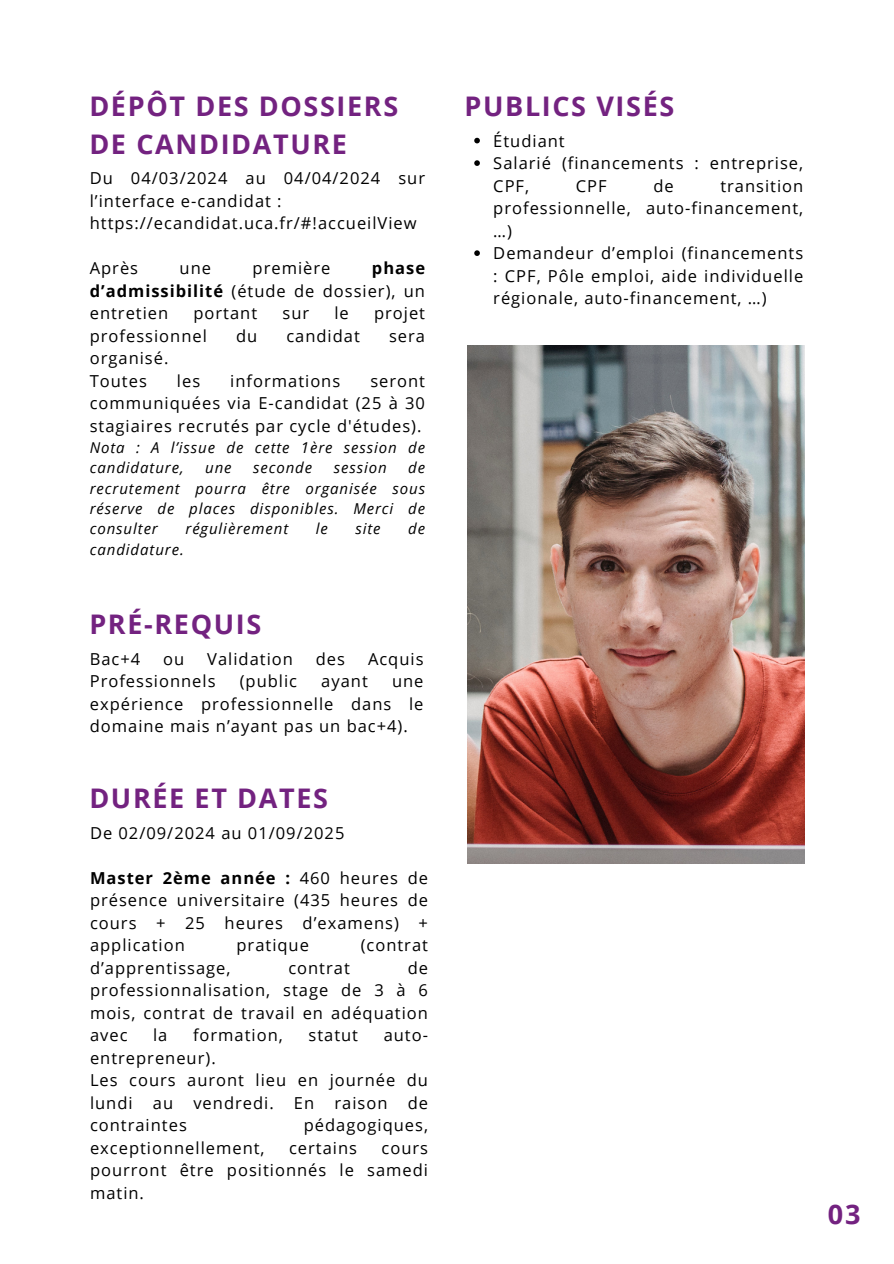
<style>
.page{position:relative;width:894px;height:1264px;background:#fff}
.page>*{position:absolute;margin:0;border:0;box-sizing:border-box;transform-origin:0 0}
.t1{font:700 27px/37.2px "Open Sans";letter-spacing:.06em;color:#732280}
.t2{font:16.5px/22.5px "Open Sans";letter-spacing:.06em;color:#000;text-align:justify}
.t3{font:italic 15px/20.2px "Open Sans";letter-spacing:.06em;color:#000}
.s1{font-weight:700}
</style>
<div class="page">
<svg style="left:474px;top:138px;width:5px;height:5px"></svg>
<svg style="left:474px;top:160px;width:5px;height:6px"></svg>
<svg style="left:474px;top:250px;width:5px;height:6px"></svg>
<img style="left:467px;top:345px;width:337px;height:519px">
<h1 class="t1" style="left:89px;top:87px;width:310px">DÉPÔT DES DOSSIERS<br>DE CANDIDATURE</h1>
<h1 class="t1" style="left:464px;top:87px;width:211px">PUBLICS VISÉS</h1>
<p class="t2" style="left:493px;top:129px;width:311px;text-align:left">Étudiant<br>Salarié (financements : entreprise,<br>CPF,</p>
<p class="t2" style="left:90px;top:166px;width:337px;text-align:left">Du 04/03/2024 au 04/04/2024 sur l’interface e-candidat : https://ecandidat.uca.fr/#!accueilView</p>
<p class="t2" style="left:90px;top:256px;width:50px">Après</p>
<p class="t2" style="left:179px;top:256px;width:33px">une</p>
<p class="t2" style="left:252px;top:256px;width:79px">première</p>
<p class="t2" style="left:575px;top:174px;width:32px">CPF</p>
<p class="t2" style="left:653px;top:174px;width:22px">de</p>
<p class="t2" style="left:493px;top:174px;width:311px;text-align:left;text-indent:227px">transition professionnelle, auto-financement, …)<br>Demandeur d’emploi (financements : CPF, Pôle emploi, aide individuelle régionale, auto-financement, …)</p>
<p class="t2" style="left:90px;top:256px;width:337px;text-indent:282px"><span class="s1">phase d’admissibilité</span> (étude de dossier), un entretien</p>
<p class="t2" style="left:193px;top:301px;width:65px">portant</p>
<p class="t2" style="left:282px;top:301px;width:28px">sur</p>
<p class="t2" style="left:334px;top:301px;width:16px">le</p>
<p class="t2" style="left:374px;top:301px;width:52px">projet</p>
<p class="t2" style="left:90px;top:324px;width:119px">professionnel</p>
<p class="t2" style="left:236px;top:324px;width:23px">du</p>
<p class="t2" style="left:286px;top:324px;width:75px">candidat</p>
<p class="t2" style="left:389px;top:324px;width:37px">sera</p>
<p class="t2" style="left:90px;top:346px;width:80px">organisé.<br>Toutes</p>
<p class="t2" style="left:177px;top:369px;width:25px">les</p>
<p class="t2" style="left:230px;top:369px;width:111px">informations</p>
<p class="t2" style="left:90px;top:369px;width:337px;text-indent:280px">seront communiquées via E-candidat (25 à 30 stagiaires recrutés par cycle d'études).</p>
<p class="t3" style="left:90px;top:437px;width:337px">Nota : A l’issue de cette 1ère session de candidature,</p>
<p class="t3" style="left:90px;top:457px;width:337px;text-align:justify;text-indent:318px">de recrutement pourra être organisée sous réserve de places disponibles. Merci de consulter</p>
<p class="t3" style="left:205px;top:457px;width:28px">une</p>
<p class="t3" style="left:253px;top:457px;width:61px">seconde</p>
<p class="t3" style="left:333px;top:457px;width:54px">session</p>
<p class="t3" style="left:185px;top:518px;width:104px">régulièrement</p>
<p class="t3" style="left:316px;top:518px;width:14px">le</p>
<p class="t3" style="left:355px;top:518px;width:27px">site</p>
<p class="t3" style="left:408px;top:518px;width:18px">de</p>
<p class="t3" style="left:90px;top:538px;width:95px">candidature.</p>
<h1 class="t1" style="left:89px;top:605px;width:173px">PRÉ-REQUIS</h1>
<p class="t2" style="left:90px;top:647px;width:52px">Bac+4</p>
<p class="t2" style="left:163px;top:647px;width:23px">ou</p>
<p class="t2" style="left:207px;top:647px;width:87px">Validation</p>
<p class="t2" style="left:316px;top:647px;width:31px">des</p>
<p class="t2" style="left:368px;top:647px;width:57px">Acquis</p>
<p class="t2" style="left:90px;top:669px;width:127px">Professionnels</p>
<p class="t2" style="left:240px;top:669px;width:59px">(public</p>
<p class="t2" style="left:321px;top:669px;width:48px">ayant</p>
<p class="t2" style="left:90px;top:669px;width:335px;text-indent:302px">une expérience professionnelle dans le domaine mais n’ayant pas un bac+4).</p>
<h1 class="t1" style="left:89px;top:779px;width:240px">DURÉE ET DATES</h1>
<p class="t2" style="left:90px;top:821px;width:256px">De 02/09/2024 au 01/09/2025</p>
<p class="t2" style="left:90px;top:866px;width:339px"><span class="s1">Master 2ème année :</span> 460 heures de présence universitaire (435 heures de cours + 25 heures d’examens) + application</p>
<p class="t2" style="left:236px;top:933px;width:74px">pratique</p>
<p class="t2" style="left:360px;top:933px;width:69px">(contrat</p>
<p class="t2" style="left:90px;top:956px;width:339px;text-indent:317px">de professionnalisation, stage de 3 à 6 mois, contrat de travail en adéquation avec</p>
<p class="t2" style="left:90px;top:956px;width:142px">d’apprentissage,</p>
<p class="t2" style="left:288px;top:956px;width:63px">contrat</p>
<p class="t2" style="left:153px;top:1023px;width:16px">la</p>
<p class="t2" style="left:193px;top:1023px;width:91px">formation,</p>
<p class="t2" style="left:308px;top:1023px;width:51px">statut</p>
<p class="t2" style="left:383px;top:1023px;width:46px">auto-</p>
<p class="t2" style="left:90px;top:1046px;width:339px;text-align:left">entrepreneur).<br>Les cours auront lieu en journée du lundi au vendredi. En raison de contraintes</p>
<p class="t2" style="left:304px;top:1113px;width:126px">pédagogiques,</p>
<p class="t2" style="left:90px;top:1136px;width:176px">exceptionnellement,</p>
<p class="t2" style="left:289px;top:1136px;width:69px">certains</p>
<p class="t2" style="left:90px;top:1136px;width:339px;text-indent:291px">cours pourront être positionnés le samedi matin.</p>
<h1 class="t1" style="left:827px;top:1194px;width:34px">03</h1>
</div>
